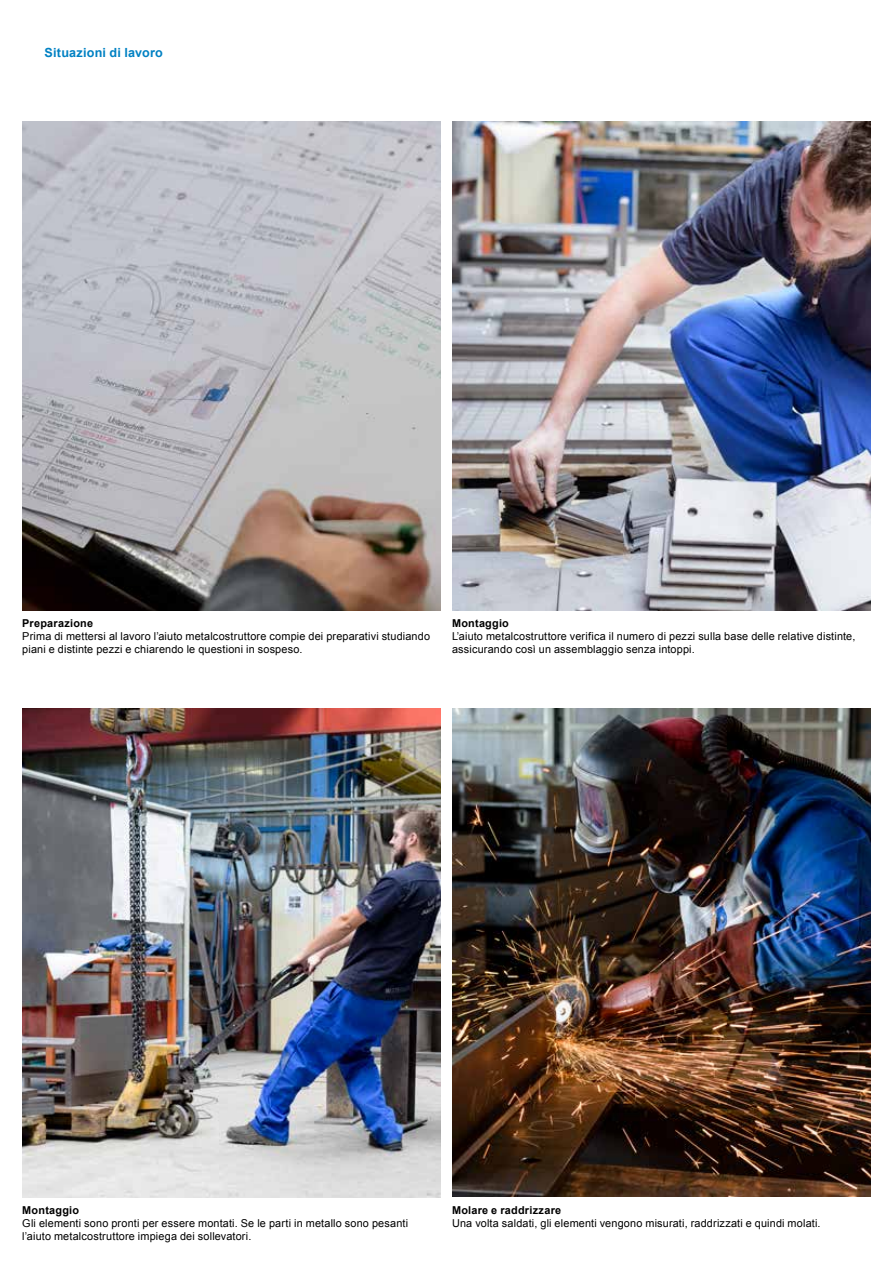
<style>
.page{position:relative;width:893px;height:1263px;background:#fff}
.page>*{position:absolute;margin:0;border:0;box-sizing:border-box;transform-origin:0 0}
.t1{font:700 12.6px "Arial";letter-spacing:.015em;color:#0081c3}
.t2{font:10.8px/12.8px "Arial";letter-spacing:.015em;color:#000}
.t3{font:700 10.8px "Arial";letter-spacing:.02em;color:#000}
</style>
<div class="page">
<img style="left:452px;top:708px;width:419px;height:489px">
<img style="left:22px;top:121px;width:419px;height:489px">
<img style="left:22px;top:708px;width:419px;height:489px">
<img style="left:452px;top:121px;width:419px;height:489px">
<p class="t1" style="left:45px;top:45px;width:120px">Situazioni di lavoro</p>
<p class="t3" style="left:22px;top:616px;width:72px">Preparazione</p>
<p class="t2" style="left:22px;top:630px;width:409px">Prima di mettersi al lavoro l’aiuto metalcostruttore compie dei preparativi studiando piani e distinte pezzi e chiarendo le questioni in sospeso.</p>
<p class="t3" style="left:452px;top:616px;width:58px">Montaggio</p>
<p class="t2" style="left:452px;top:630px;width:405px">L’aiuto metalcostruttore verifica il numero di pezzi sulla base delle relative distinte, assicurando così un assemblaggio senza intoppi.</p>
<p class="t3" style="left:22px;top:1203px;width:58px">Montaggio</p>
<p class="t2" style="left:22px;top:1217px;width:387px">Gli elementi sono pronti per essere montati. Se le parti in metallo sono pesanti l’aiuto metalcostruttore impiega dei sollevatori.</p>
<p class="t3" style="left:452px;top:1203px;width:111px">Molare e raddrizzare</p>
<p class="t2" style="left:452px;top:1217px;width:370px">Una volta saldati, gli elementi vengono misurati, raddrizzati e quindi molati.</p>
</div>
